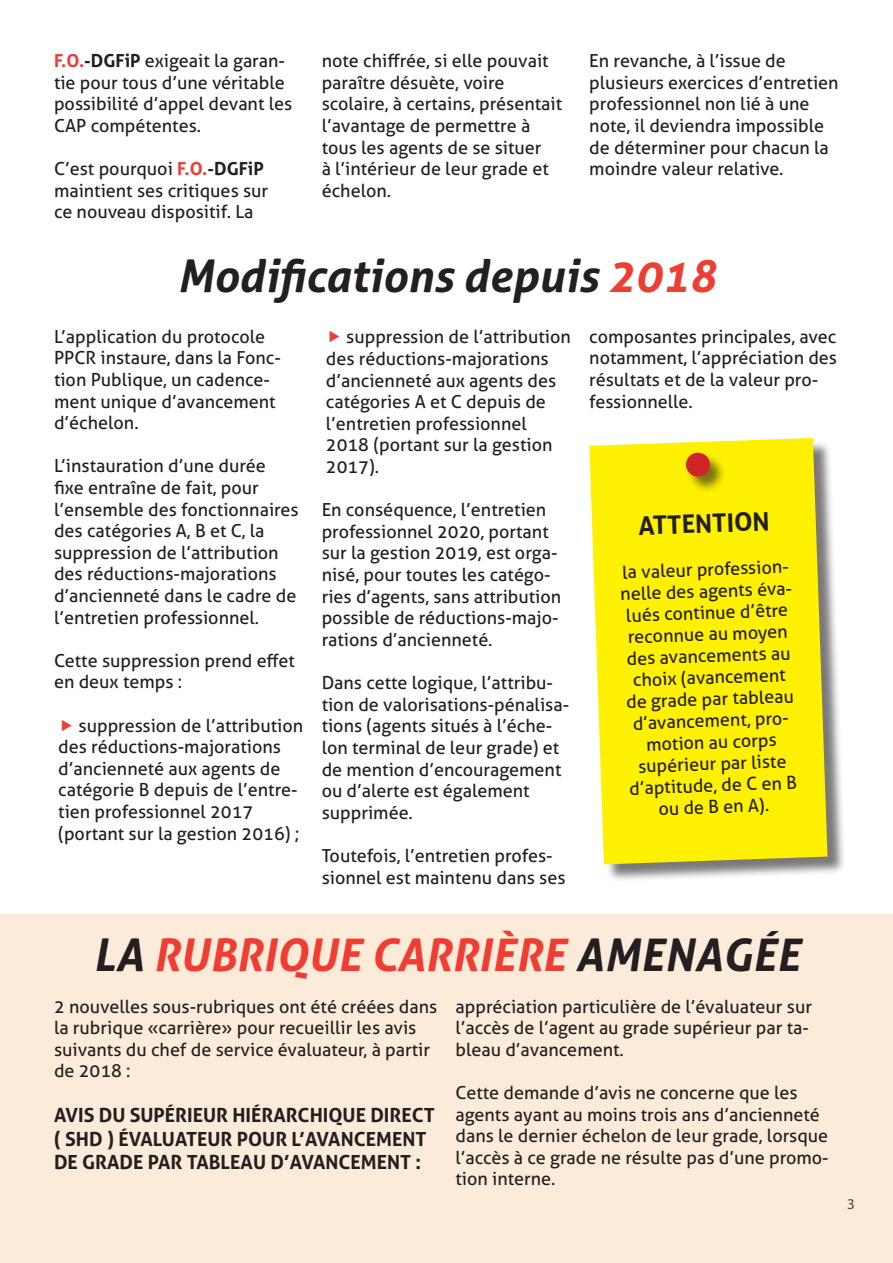
<style>
.page{position:relative;width:893px;height:1263px;background:#fff}
.page>*{position:absolute;margin:0;border:0;box-sizing:border-box;transform-origin:0 0}
.t1{font:italic 700 45px "Aller";color:#ee3e34}
.t2{font:italic 700 45px "Aller";color:#231f20}
.t3{font:700 25.5px "Aller";color:#231f20}
.t4{font:700 19.5px/23.4px "Aller";color:#231f20}
.t5{font:18px/21.6px "Aller";color:#231f20}
.t6{font:15px "Myriad Pro";color:#231f20}
.s1{font-weight:700;color:#ee3e34}
.s2{font-weight:700}
.s3{color:#ee3e34}
.s4{color:#231f20}
</style>
<div class="page">
<div style="left:0;top:914px;width:893px;height:349px;background:#fdebda"></div>
<div style="left:592px;top:441px;width:254px;height:442px;background:#231f20;opacity:.6"></div>
<svg style="left:589px;top:438px;width:238px;height:426px;background:#faed10"></svg>
<div style="left:687px;top:453px;width:39px;height:40px;background:#231f20;opacity:.6"></div>
<div style="left:686px;top:452px;width:24px;height:25px;background:#d1232a;border-radius:50%"></div>
<p class="t5" style="left:54px;top:50px;width:240px"><span class="s1">F.O.</span><span class="s2">-DGFiP</span> exigeait la garan&shy;tie pour tous d’une véritable possibilité d’appel devant les<br>CAP compétentes.</p>
<p class="t5" style="left:54px;top:158px;width:216px">C’est pourquoi <span class="s1">F.O.</span><span class="s2">-DGFiP </span>maintient ses critiques sur ce nouveau dispositif. La</p>
<p class="t5" style="left:322px;top:50px;width:242px">note chiffrée, si elle pouvait paraître désuète, voire scolaire, à certains, présentait l’avantage de permettre à tous les agents de se situer<br>à l’intérieur de leur grade et échelon.</p>
<p class="t5" style="left:589px;top:50px;width:251px">En revanche, à l’issue de plusieurs exercices d’entretien professionnel non lié à une note, il deviendra impossible de déterminer pour chacun la moindre valeur relative.</p>
<p class="t2" style="left:177px;top:247px;width:540px">Modifications depuis <span class="s3">2018</span></p>
<p class="t5" style="left:54px;top:326px;width:228px">L’application du protocole<br>PPCR instaure, dans la Fonc&shy;tion Publique, un cadence&shy;ment unique d’avancement d’échelon.</p>
<p class="t5" style="left:54px;top:455px;width:246px">L’instauration d’une durée fixe entraîne de fait, pour l’ensemble des fonctionnaires des catégories A, B et C, la suppression de l’attribution des réductions-majorations d’ancienneté dans le cadre de l’entretien professionnel.</p>
<p class="t5" style="left:54px;top:650px;width:242px">Cette suppression prend effet en deux temps :</p>
<p class="t5" style="left:58px;top:714px;width:246px;text-indent:20px">suppression de l’attribution des réductions-majorations d’ancienneté aux agents de catégorie B depuis de l’entre&shy;tien professionnel 2017</p>
<p class="t5" style="left:58px;top:822px;width:243px">(portant sur la gestion 2016) ;</p>
<p class="t5" style="left:326px;top:326px;width:246px;text-indent:20px">suppression de l’attribution des réductions-majorations d’ancienneté aux agents des</p>
<p class="t5" style="left:326px;top:391px;width:228px">catégories A et C depuis de l’entretien professionnel<br>2018 (portant sur la gestion<br>2017).</p>
<p class="t5" style="left:322px;top:499px;width:241px">En conséquence, l’entretien professionnel 2020, portant sur la gestion 2019, est orga&shy;nisé, pour toutes les catégo&shy;ries d’agents, sans attribution possible de réductions-majo&shy;rations d’ancienneté.</p>
<p class="t5" style="left:322px;top:672px;width:249px">Dans cette logique, l’attribu&shy;tion de valorisations-pénalisa&shy;tions (agents situés à l’éche&shy;lon terminal de leur grade) et de mention d’encouragement ou d’alerte est également supprimée.</p>
<p class="t5" style="left:322px;top:845px;width:245px">Toutefois, l’entretien profes&shy;sionnel est maintenu dans ses</p>
<p class="t5" style="left:589px;top:326px;width:249px">composantes principales, avec notamment, l’appréciation des résultats et de la valeur pro&shy;fessionnelle.</p>
<p class="t3" style="left:638px;top:510px;width:133px;rotate:-2deg">ATTENTION</p>
<p class="t5" style="left:619px;top:561px;width:176px;text-align:center;rotate:-2deg">la valeur profession&shy;nelle des agents éva&shy;lués continue d’être reconnue au moyen des avancements au choix (avancement de grade par tableau d’avancement, pro&shy;motion au corps supérieur par liste d’aptitude, de C en B ou de B en A).</p>
<p class="t1" style="left:93px;top:927px;width:708px"><span class="s4">LA</span> RUBRIQUE CARRIÈRE <span class="s4">AMENAGÉE</span></p>
<p class="t5" style="left:54px;top:995px;width:385px">2 nouvelles sous-rubriques ont été créées dans la rubrique «carrière» pour recueillir les avis suivants du chef de service évaluateur, à partir de 2018 :</p>
<p class="t4" style="left:54px;top:1104px;width:382px">AVIS DU SUPÉRIEUR HIÉRARCHIQUE DIRECT ( SHD ) ÉVALUATEUR POUR L’AVANCEMENT<br>DE GRADE PAR TABLEAU D’AVANCEMENT :</p>
<p class="t5" style="left:455px;top:995px;width:358px">appréciation particulière de l’évaluateur sur l’accès de l’agent au grade supérieur par ta&shy;bleau d’avancement.</p>
<p class="t5" style="left:455px;top:1082px;width:375px">Cette demande d’avis ne concerne que les agents ayant au moins trois ans d’ancienneté dans le dernier échelon de leur grade, lorsque l’accès à ce grade ne résulte pas d’une promo&shy;tion interne.</p>
<p class="t6" style="left:847px;top:1195px;width:9px">3</p>
</div>
